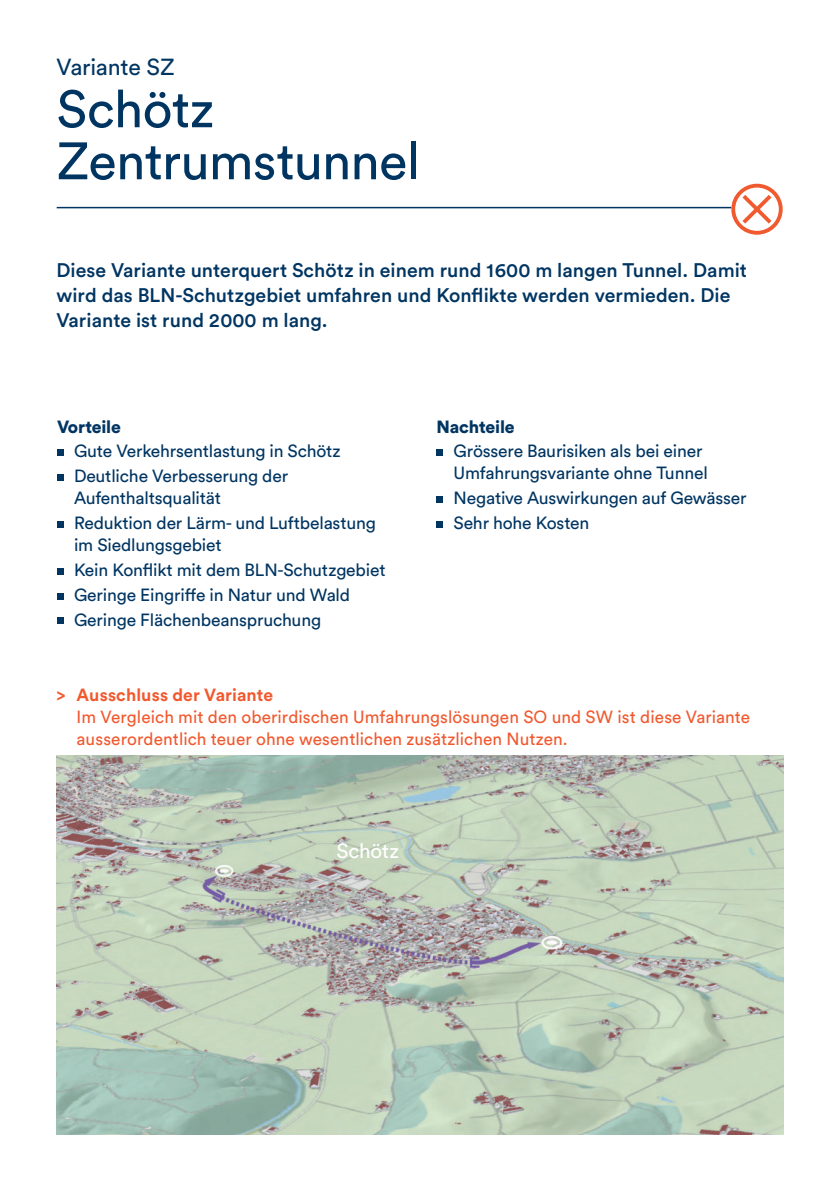
<style>
.page{position:relative;width:840px;height:1191px;background:#fff}
.page>*{position:absolute;margin:0;border:0;box-sizing:border-box;transform-origin:0 0}
.t1{font:52px/52px "Circular Std";letter-spacing:-.01em;color:#003562}
.t2{font:23px "Circular Std";letter-spacing:-.01em;color:#003562}
.t3{font:20.6px "Circular Std";letter-spacing:-.01em;color:#fff}
.t4{font:500 19.6px/25px "Circular Std";color:#003562}
.t5{font:17.6px/24.8px "Circular Std";letter-spacing:-.01em;color:#003562}
.t6{font:17.6px/22px "Circular Std";letter-spacing:.005em;color:#f1592f}
.t7{font:700 17.6px "Circular Std";letter-spacing:.005em;color:#f1592f}
.t8{font:900 17.6px "Circular Std";letter-spacing:-.01em;color:#003562}
</style>
<div class="page">
<div style="left:57px;top:449px;width:6px;height:7px;background:#003562"></div>
<div style="left:57px;top:474px;width:6px;height:7px;background:#003562"></div>
<svg style="left:57px;top:521px;width:6px;height:6px"></svg>
<svg style="left:57px;top:568px;width:6px;height:6px"></svg>
<svg style="left:57px;top:593px;width:6px;height:6px"></svg>
<svg style="left:57px;top:618px;width:6px;height:6px"></svg>
<div style="left:436px;top:449px;width:6px;height:7px;background:#003562"></div>
<div style="left:436px;top:496px;width:6px;height:7px;background:#003562"></div>
<svg style="left:436px;top:521px;width:6px;height:6px"></svg>
<img style="left:57px;top:755px;width:725px;height:379px">
<hr style="left:57px;top:207px;width:674px;height:1px;background:#003562">
<svg style="left:738px;top:191px;width:37px;height:37px"></svg>
<div style="left:731px;top:184px;width:51px;height:51px;border:4px solid #f1592f;border-radius:50%"></div>
<h2 class="t2" style="left:56px;top:55px;width:120px">Variante SZ</h2>
<h1 class="t1" style="left:56px;top:84px;width:365px">Schötz<br>Zentrumstunnel</h1>
<p class="t4" style="left:56px;top:258px;width:691px">Diese Variante unterquert Schötz in einem rund 1 600 m langen Tunnel. Damit wird das BLN-Schutzgebiet umfahren und Konflikte werden vermieden. Die<br>Variante ist rund 2 000 m lang.</p>
<p class="t8" style="left:57px;top:419px;width:65px">Vorteile</p>
<p class="t5" style="left:74px;top:439px;width:268px">Gute Verkehrsentlastung in Schötz<br>Deutliche Verbesserung der</p>
<p class="t5" style="left:74px;top:486px;width:303px">Aufenthaltsqualität<br>Reduktion der Lärm- und Luftbelastung</p>
<p class="t5" style="left:74px;top:533px;width:313px">im Siedlungsgebiet<br>Kein Konflikt mit dem BLN-Schutzgebiet<br>Geringe Eingriffe in Natur und Wald<br>Geringe Flächenbeanspruchung</p>
<p class="t8" style="left:436px;top:419px;width:79px">Nachteile</p>
<p class="t5" style="left:453px;top:440px;width:255px;line-height:22px">Grössere Baurisiken als bei einer<br>Umfahrungsvariante ohne Tunnel</p>
<p class="t5" style="left:453px;top:486px;width:294px">Negative Auswirkungen auf Gewässer<br>Sehr hohe Kosten</p>
<p class="t7" style="left:57px;top:688px;width:218px">&gt; Ausschluss der Variante</p>
<p class="t6" style="left:77px;top:706px;width:674px">Im Vergleich mit den oberirdischen Umfahrungslösungen SO und SW ist diese Variante ausserordentlich teuer ohne wesentlichen zusätzlichen Nutzen.</p>
<p class="t3" style="left:336px;top:840px;width:64px">Schötz</p>
</div>
